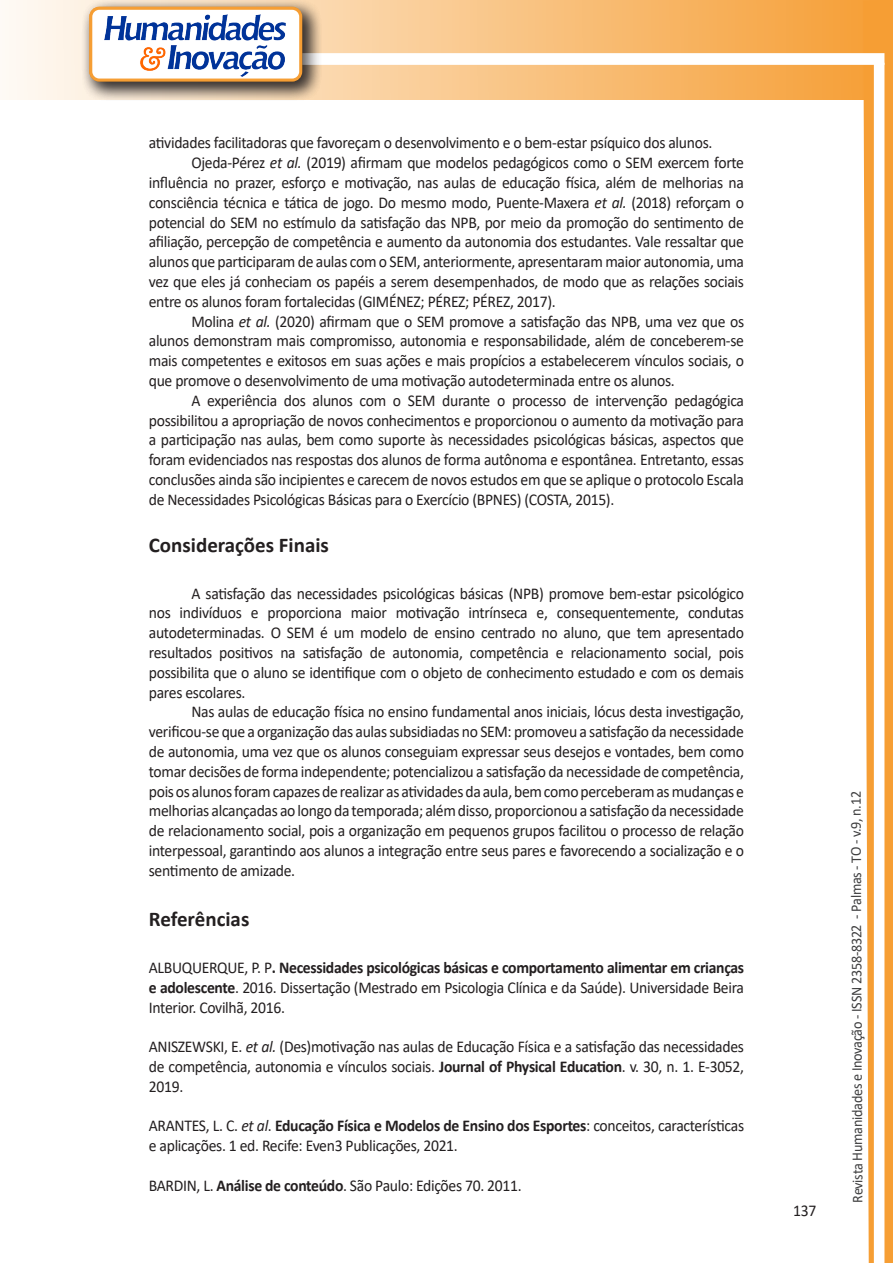
<style>
.page{position:relative;width:893px;height:1263px;background:#fff}
.page>*{position:absolute;margin:0;border:0;box-sizing:border-box;transform-origin:0 0}
.Titulo_2{font:700 21px "Calibri";color:#231f20}
.texto{font:16.5px/19.8px "Calibri";letter-spacing:-.02em;color:#231f20;text-align:justify;scale:.95 1}
.t1{font:15px "Calibri";letter-spacing:-.025em;color:#3e3e3f;scale:.95 1}
.s1{font-style:italic}
.s2{font-weight:700}
</style>
<div class="page">
<svg style="left:5px;top:0;width:858px;height:100px;background:#f9c484"></svg>
<div style="left:302px;top:53px;width:582px;height:12px;background:#fff;border:2px solid #fff"></div>
<svg style="left:863px;top:0;width:30px;height:1263px"></svg>
<div style="left:81px;top:0;width:241px;height:102px;background:#231f20;opacity:.75"></div>
<div style="left:91px;top:8px;width:210px;height:72px;background:#fff;border-radius:9px"></div>
<img style="left:104px;top:14px;width:181px;height:62px">
<div style="left:89px;top:7px;width:213px;height:75px;border:3px solid #f69e34;border-radius:9px"></div>
<p class="texto" style="left:149px;top:133px;width:595px">atividades facilitadoras que favoreçam o desenvolvimento e o bem-estar psíquico dos alunos.</p>
<p class="texto" style="left:149px;top:152px;width:628px;text-indent:43px">Ojeda-Pérez <span class="s1">et al.</span> (2019) afirmam que modelos pedagógicos como o SEM exercem forte influência no prazer, esforço e motivação, nas aulas de educação física, além de melhorias na consciência técnica e tática de jogo. Do mesmo modo, Puente-Maxera <span class="s1">et al.</span> (2018) reforçam o potencial do SEM no estímulo da satisfação das NPB, por meio da promoção do sentimento de afiliação, percepção de competência e aumento da autonomia dos estudantes. Vale ressaltar que alunos que participaram de aulas com o SEM, anteriormente, apresentaram maior autonomia, uma vez que eles já conheciam os papéis a serem desempenhados, de modo que as relações sociais entre os alunos foram fortalecidas (GIMÉNEZ; PÉREZ; PÉREZ, 2017).</p>
<p class="texto" style="left:149px;top:311px;width:628px;text-indent:43px">Molina <span class="s1">et al.</span> (2020) afirmam que o SEM promove a satisfação das NPB, uma vez que os alunos demonstram mais compromisso, autonomia e responsabilidade, além de conceberem-se mais competentes e exitosos em suas ações e mais propícios a estabelecerem vínculos sociais, o que promove o desenvolvimento de uma motivação autodeterminada entre os alunos.</p>
<p class="texto" style="left:149px;top:390px;width:628px;text-indent:43px">A experiência dos alunos com o SEM durante o processo de intervenção pedagógica possibilitou a apropriação de novos conhecimentos e proporcionou o aumento da motivação para a participação nas aulas, bem como suporte às necessidades psicológicas básicas, aspectos que foram evidenciados nas respostas dos alunos de forma autônoma e espontânea. Entretanto, essas conclusões ainda são incipientes e carecem de novos estudos em que se aplique o protocolo Escala de Necessidades Psicológicas Básicas para o Exercício (BPNES) (COSTA, 2015).</p>
<p class="Titulo_2" style="left:149px;top:530px;width:182px">Considerações Finais</p>
<p class="texto" style="left:149px;top:583px;width:628px;text-indent:43px">A satisfação das necessidades psicológicas básicas (NPB) promove bem-estar psicológico nos indivíduos e proporciona maior motivação intrínseca e, consequentemente, condutas autodeterminadas. O SEM é um modelo de ensino centrado no aluno, que tem apresentado resultados positivos na satisfação de autonomia, competência e relacionamento social, pois possibilita que o aluno se identifique com o objeto de conhecimento estudado e com os demais pares escolares.</p>
<p class="texto" style="left:149px;top:701px;width:628px;text-indent:43px">Nas aulas de educação física no ensino fundamental anos iniciais, lócus desta investigação, verificou-se que a organização das aulas subsidiadas no SEM: promoveu a satisfação da necessidade de autonomia, uma vez que os alunos conseguiam expressar seus desejos e vontades, bem como tomar decisões de forma independente; potencializou a satisfação da necessidade de competência, pois os alunos foram capazes de realizar as atividades da aula, bem como perceberam as mudanças e melhorias alcançadas ao longo da temporada; além disso, proporcionou a satisfação da necessidade de relacionamento social, pois a organização em pequenos grupos facilitou o processo de relação interpessoal, garantindo aos alunos a integração entre seus pares e favorecendo a socialização e o sentimento de amizade.</p>
<p class="Titulo_2" style="left:149px;top:904px;width:102px">Referências</p>
<p class="texto" style="left:149px;top:957px;width:628px">ALBUQUERQUE, P. P<span class="s2">. Necessidades psicológicas básicas e comportamento alimentar em crianças e adolescente</span>. 2016. Dissertação (Mestrado em Psicologia Clínica e da Saúde). Universidade Beira Interior. Covilhã, 2016.</p>
<p class="texto" style="left:149px;top:1036px;width:628px">ANISZEWSKI, E. <span class="s1">et al.</span> (Des)motivação nas aulas de Educação Física e a satisfação das necessidades de competência, autonomia e vínculos sociais. <span class="s2">Journal of Physical Education</span>. v. 30, n. 1. E-3052, 2019.</p>
<p class="texto" style="left:149px;top:1115px;width:628px">ARANTES, L. C. <span class="s1">et al</span>. <span class="s2">Educação Física e Modelos de Ensino dos Esportes</span>: conceitos, características e aplicações. 1 ed. Recife: Even3 Publicações, 2021.</p>
<p class="texto" style="left:149px;top:1175px;width:394px">BARDIN, L. <span class="s2">Análise de conteúdo</span>. São Paulo: Edições 70. 2011.</p>
<p class="texto" style="left:793px;top:1200px;width:26px">137</p>
<p class="t1" style="left:846px;top:1203px;width:435px;rotate:-90deg">Revista Humanidades e Inovação - ISSN 2358-8322 - Palmas - TO - v.9, n.12</p>
</div>
